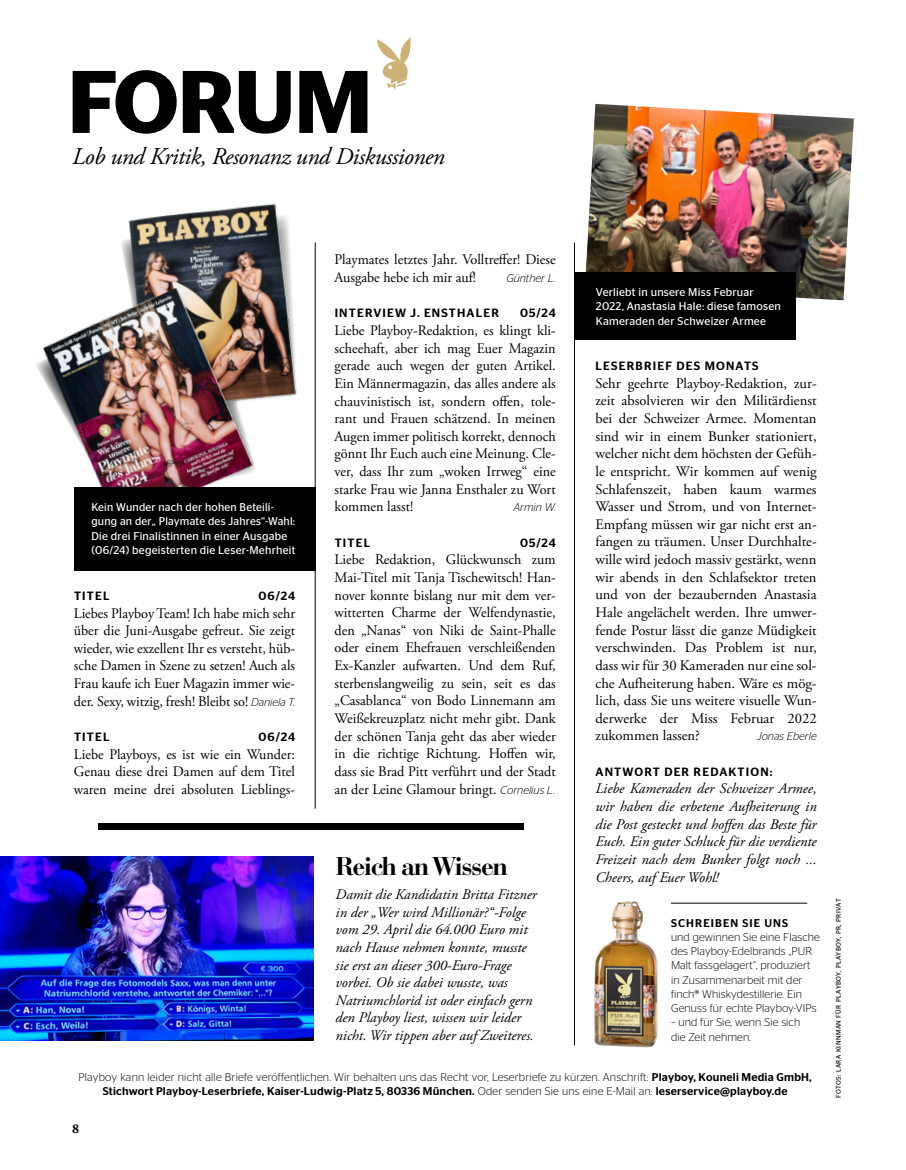
<style>
.page{position:relative;width:906px;height:1170px;background:#fff}
.page>*{position:absolute;margin:0;border:0;box-sizing:border-box;transform-origin:0 0}
.t1{font:600 88.5px "Stag Sans";letter-spacing:-.015em;color:#000}
.t2{font:700 25.5px "Bauer Bodoni Std";letter-spacing:-.06em;color:#000}
.t3{font:italic 24px "Adobe Garamond Pro";letter-spacing:-.02em;color:#000}
.t4{font:14.7px/17.5px "Adobe Garamond Pro";color:#000;text-align:justify}
.t5{font:italic 14.7px/17.5px "Adobe Garamond Pro";color:#000;text-align:justify}
.t6{font:700 13.5px "Adobe Garamond Pro";color:#000}
.t7{font:500 12px "Stag Sans";letter-spacing:.1em;color:#000}
.t8{font:300 11.25px/14.2px "Stag Sans";letter-spacing:.01em;color:#000}
.t9{font:11.25px/14.2px "Stag Sans";letter-spacing:.02em;color:#fff}
.t10{font:italic 300 11.25px "Stag Sans";color:#000}
.t11{font:500 11.25px "Stag Sans";letter-spacing:.1em;color:#000}
.t12{font:6.75px "Stag Sans";letter-spacing:.07em;color:#000}
.s1{font-family:"Stag Sans";font-weight:300;font-style:italic;font-size:11.25px}
.s2{font-weight:500}
</style>
<div class="page">
<img style="left:585px;top:104px;width:269px;height:196px">
<img style="left:36px;top:203px;width:279px;height:284px">
<img style="left:0;top:856px;width:313px;height:184px">
<div style="left:575px;top:272px;width:221px;height:68px;background:#000"></div>
<div style="left:74px;top:487px;width:241px;height:84px;background:#000"></div>
<hr style="left:315px;top:242px;width:1px;height:566px;background:#000">
<hr style="left:574px;top:242px;width:1px;height:803px;background:#000">
<div style="left:98px;top:823px;width:425px;height:6px;background:#000"></div>
<svg style="left:377px;top:38px;width:33px;height:51px"></svg>
<img style="left:594px;top:901px;width:78px;height:147px">
<hr style="left:671px;top:902px;width:136px;height:1px;background:#000">
<h1 class="t1" style="left:68px;top:51px;width:306px">FORUM</h1>
<h3 class="t3" style="left:72px;top:142px;width:374px">Lob und Kritik, Resonanz und Diskussionen</h3>
<p class="t9" style="left:91px;top:500px;width:206px">Kein Wunder nach der hohen Beteili&shy;gung an der„ Playmate des Jahres“-Wahl:<br>Die drei Finalistinnen in einer Ausgabe (06/24) begeisterten die Leser-Mehrheit</p>
<p class="t7" style="left:74px;top:588px;width:37px">TITEL</p>
<p class="t7" style="left:258px;top:588px;width:38px">06/24</p>
<p class="t4" style="left:74px;top:604px;width:223px">Liebes Playboy Team! Ich habe mich sehr über die Juni-Ausgabe gefreut. Sie zeigt wieder, wie exzellent Ihr es versteht, hüb&shy;sche Damen in Szene zu setzen! Auch als Frau kaufe ich Euer Magazin immer wie&shy;der. Sexy, witzig, fresh! Bleibt so! <span class="s1">Daniela T.</span></p>
<p class="t7" style="left:74px;top:729px;width:37px">TITEL</p>
<p class="t7" style="left:258px;top:729px;width:38px">06/24</p>
<p class="t4" style="left:74px;top:745px;width:223px">Liebe Playboys, es ist wie ein Wunder:<br>Genau diese drei Damen auf dem Titel waren meine drei absoluten Lieblings-</p>
<p class="t4" style="left:334px;top:251px;width:223px">Playmates letztes Jahr. Volltreffer! Diese<br>Ausgabe hebe ich mir auf!</p>
<p class="t10" style="left:506px;top:272px;width:51px">Günther L.</p>
<p class="t7" style="left:335px;top:306px;width:166px">INTERVIEW J. ENSTHALER</p>
<p class="t7" style="left:520px;top:306px;width:37px">05/24</p>
<p class="t4" style="left:334px;top:322px;width:223px">Liebe Playboy-Redaktion, es klingt kli&shy;scheehaft, aber ich mag Euer Magazin gerade auch wegen der guten Artikel.<br>Ein Männermagazin, das alles andere als chauvinistisch ist, sondern offen, tole&shy;rant und Frauen schätzend. In meinen Augen immer politisch korrekt, dennoch gönnt Ihr Euch auch eine Meinung. Cle&shy;ver, dass Ihr zum „woken Irrweg“ eine starke Frau wie Janna Ensthaler zu Wort kommen lasst!</p>
<p class="t10" style="left:513px;top:501px;width:44px">Armin W.</p>
<p class="t7" style="left:335px;top:535px;width:37px">TITEL</p>
<p class="t7" style="left:520px;top:535px;width:37px">05/24</p>
<p class="t4" style="left:334px;top:551px;width:223px">Liebe Redaktion, Glückwunsch zum Mai-Titel mit Tanja Tischewitsch! Han&shy;nover konnte bislang nur mit dem ver&shy;witterten Charme der Welfendynastie, den „Nanas“ von Niki de Saint-Phalle oder einem Ehefrauen verschleißenden Ex-Kanzler aufwarten. Und dem Ruf, sterbenslangweilig zu sein, seit es das „Casablanca“ von Bodo Linnemann am Weißekreuzplatz nicht mehr gibt. Dank der schönen Tanja geht das aber wieder in die richtige Richtung. Hoffen wir, dass sie Brad Pitt verführt und der Stadt an der Leine Glamour bringt. <span class="s1">Cornelius L.</span></p>
<h2 class="t2" style="left:336px;top:849px;width:174px">Reich an Wissen</h2>
<p class="t5" style="left:336px;top:885px;width:203px;text-align:left">Damit die Kandidatin Britta Fitzner in der „Wer wird Millionär?“-Folge vom 29. April die 64.000 Euro mit nach Hause nehmen konnte, musste sie erst an dieser 300-Euro-Frage vorbei. Ob sie dabei wusste, was Natriumchlorid ist oder einfach gern den Playboy liest, wissen wir leider nicht. Wir tippen aber auf Zweiteres.</p>
<p class="t9" style="left:596px;top:285px;width:186px">Verliebt in unsere Miss Februar<br>2022, Anastasia Hale: diese famosen<br>Kameraden der Schweizer Armee</p>
<p class="t7" style="left:595px;top:359px;width:164px">LESERBRIEF DES MONATS</p>
<p class="t4" style="left:595px;top:375px;width:223px">Sehr geehrte Playboy-Redaktion, zur&shy;zeit absolvieren wir den Militärdienst bei der Schweizer Armee. Momentan sind wir in einem Bunker stationiert, welcher nicht dem höchsten der Gefüh&shy;le entspricht. Wir kommen auf wenig Schlafenszeit, haben kaum warmes Wasser und Strom, und von Internet-Empfang müssen wir gar nicht erst an&shy;fangen zu träumen. Unser Durchhalte&shy;wille wird jedoch massiv gestärkt, wenn wir abends in den Schlafsektor treten und von der bezaubernden Anastasia Hale angelächelt werden. Ihre umwer&shy;fende Postur lässt die ganze Müdigkeit verschwinden. Das Problem ist nur, dass wir für 30 Kameraden nur eine sol&shy;che Aufheiterung haben. Wäre es mög&shy;lich, dass Sie uns weitere visuelle Wun&shy;derwerke der Miss Februar 2022 zukommen lassen?</p>
<p class="t10" style="left:757px;top:730px;width:61px">Jonas Eberle</p>
<p class="t7" style="left:595px;top:764px;width:178px">ANTWORT DER REDAKTION:</p>
<p class="t5" style="left:595px;top:780px;width:223px">Liebe Kameraden der Schweizer Armee, wir haben die erbetene Aufheiterung in die Post gesteckt und hoffen das Beste für Euch. Ein guter Schluck für die verdiente Freizeit nach dem Bunker folgt noch ...<br>Cheers, auf Euer Wohl!</p>
<p class="t11" style="left:671px;top:916px;width:118px">SCHREIBEN SIE UNS</p>
<p class="t8" style="left:671px;top:929px;width:150px">und gewinnen Sie eine Flasche des Playboy-Edelbrands „PUR<br>Malt fassgelagert“, produziert in Zusammenarbeit mit der finch® Whiskydestillerie. Ein<br>Genuss für echte Playboy-VIPs</p>
<p class="t8" style="left:671px;top:1015px;width:131px">– und für Sie, wenn Sie sich die Zeit nehmen.</p>
<p class="t8" style="left:78px;top:1069px;width:735px;text-align:center">Playboy kann leider nicht alle Briefe veröffentlichen. Wir behalten uns das Recht vor, Leserbriefe zu kürzen. Anschrift: <span class="s2">Playboy, Kouneli Media GmbH,<br>Stichwort Playboy-Leserbriefe, Kaiser-Ludwig-Platz 5, 80336 München.</span> Oder senden Sie uns eine E-Mail an: <span class="s2">leserservice@playboy.de</span></p>
<p class="t6" style="left:72px;top:1121px;width:9px">8</p>
<p class="t12" style="left:834px;top:1098px;width:201px;rotate:-90deg">FOTOS: LARA KINNMAN FÜR PLAYBOY, PLAYBOY, PR, PRIVAT</p>
</div>
